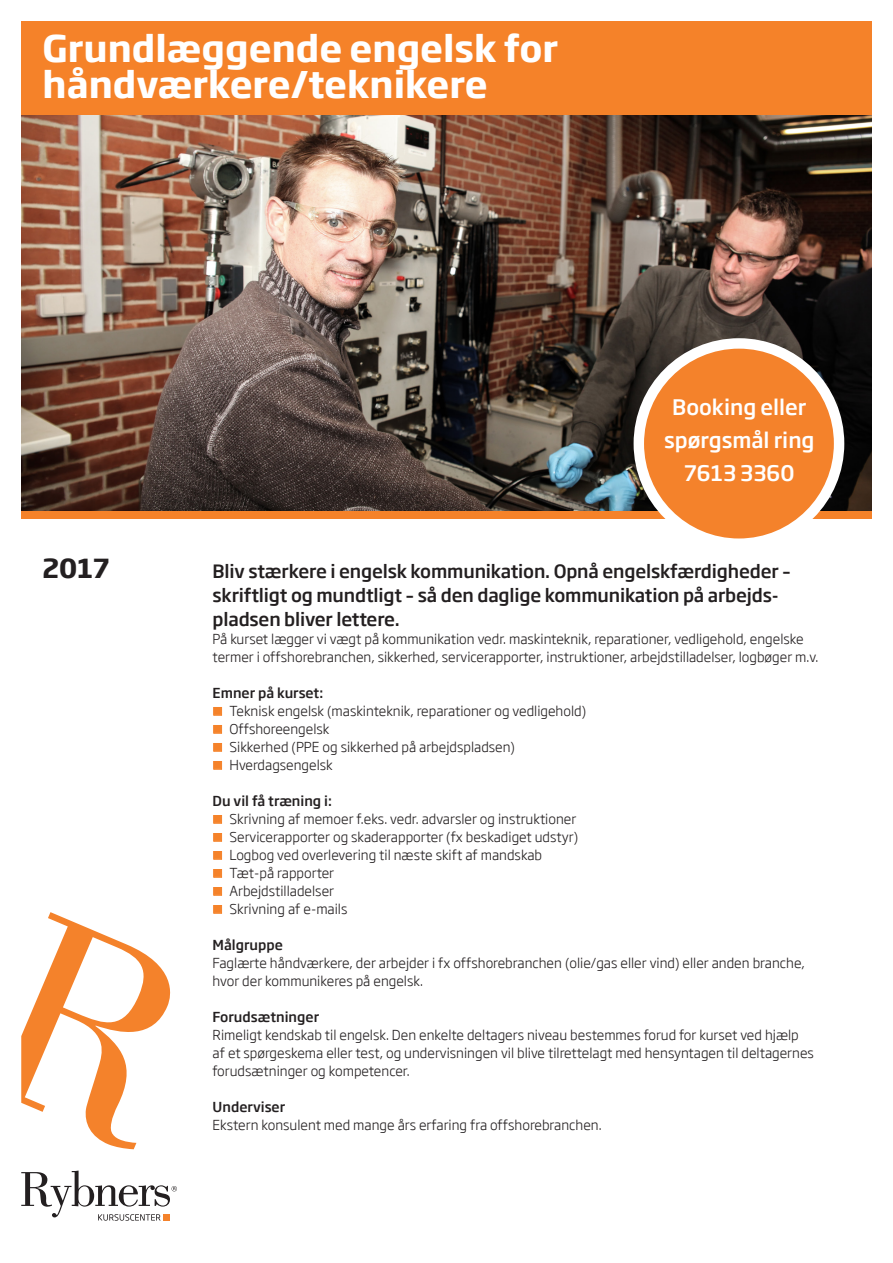
<style>
.page{position:relative;width:893px;height:1263px;background:#fff}
.page>*{position:absolute;margin:0;border:0;box-sizing:border-box;transform-origin:0 0}
.Overskrift_forside_2{font:700 36px/36px "Soho Gothic Std";color:#fff}
.Overskrift_forside_2-2{font:700 25.8px "Soho Gothic Std";color:#231f20}
.Manchet{font:500 21px/33px "Soho Gothic Std";color:#fff;text-align:center}
._02_manchet_2014{font:500 18px/24px "Soho Gothic Std";letter-spacing:-.01em;color:#231f20}
.Brødtekst_2014{font:300 13.5px/18px "Soho Gothic Std";color:#231f20}
._02_rubrik_2014{font:500 13.5px "Soho Gothic Std";color:#231f20}
.Brødtekst_2014-2{font:500 13.5px "Soho Gothic Std";color:#231f20}
.s1{color:#f58229}
</style>
<div class="page">
<svg style="left:21px;top:912px;width:149px;height:237px"></svg>
<div style="left:21px;top:510px;width:851px;height:9px;background:#f58229"></div>
<svg style="left:21px;top:1170px;width:156px;height:50px"></svg>
<img style="left:21px;top:115px;width:851px;height:395px">
<div style="left:21px;top:21px;width:851px;height:94px;background:#f58229"></div>
<div style="left:214px;top:707px;width:8px;height:8px;border:1px solid #f58229"></div>
<div style="left:214px;top:725px;width:8px;height:8px;border:1px solid #f58229"></div>
<div style="left:214px;top:743px;width:8px;height:8px;border:1px solid #f58229"></div>
<div style="left:214px;top:761px;width:8px;height:8px;border:1px solid #f58229"></div>
<div style="left:214px;top:815px;width:8px;height:8px;border:1px solid #f58229"></div>
<div style="left:214px;top:833px;width:8px;height:8px;border:1px solid #f58229"></div>
<div style="left:214px;top:851px;width:8px;height:8px;border:1px solid #f58229"></div>
<div style="left:214px;top:869px;width:8px;height:8px;border:1px solid #f58229"></div>
<div style="left:214px;top:887px;width:8px;height:8px;border:1px solid #f58229"></div>
<div style="left:214px;top:905px;width:8px;height:8px;border:1px solid #f58229"></div>
<div style="left:639px;top:343px;width:200px;height:201px;background:#f4822b;border-radius:50%"></div>
<div style="left:634px;top:338px;width:210px;height:211px;border:10px solid #fff;border-radius:50%"></div>
<p class="Overskrift_forside_2" style="left:43px;top:31px;width:517px">Grundlæggende engelsk for håndværkere/teknikere</p>
<p class="Manchet" style="left:664px;top:391px;width:152px">Booking eller spørgsmål ring<br>7613 3360</p>
<p class="Overskrift_forside_2-2" style="left:43px;top:551px;width:68px">2017</p>
<p class="_02_manchet_2014" style="left:213px;top:559px;width:580px">Bliv stærkere i engelsk kommunikation. Opnå engelskfærdigheder – skriftligt og mundtligt – så den daglige kommunikation på arbejds&shy;pladsen bliver lettere.</p>
<p class="Brødtekst_2014" style="left:213px;top:630px;width:607px">På kurset lægger vi vægt på kommunikation vedr. maskinteknik, reparationer, vedligehold, engelske termer i offshorebranchen, sikkerhed, servicerapporter, instruktioner, arbejdstilladelser, logbøger m.v.</p>
<p class="Brødtekst_2014-2" style="left:213px;top:684px;width:112px">Emner på kurset:</p>
<p class="Brødtekst_2014" style="left:213px;top:702px;width:375px"><span class="s1">■</span> Teknisk engelsk (maskinteknik, reparationer og vedligehold)</p>
<p class="Brødtekst_2014" style="left:213px;top:720px;width:118px"><span class="s1">■</span> Offshoreengelsk</p>
<p class="Brødtekst_2014" style="left:213px;top:738px;width:304px"><span class="s1">■</span> Sikkerhed (PPE og sikkerhed på arbejdspladsen)</p>
<p class="Brødtekst_2014" style="left:213px;top:756px;width:122px"><span class="s1">■</span> Hverdagsengelsk</p>
<p class="_02_rubrik_2014" style="left:213px;top:792px;width:121px">Du vil få træning i:</p>
<p class="Brødtekst_2014" style="left:213px;top:810px;width:365px"><span class="s1">■</span> Skrivning af memoer f.eks. vedr. advarsler og instruktioner</p>
<p class="Brødtekst_2014" style="left:213px;top:828px;width:367px"><span class="s1">■</span> Servicerapporter og skaderapporter (fx beskadiget udstyr)</p>
<p class="Brødtekst_2014" style="left:213px;top:846px;width:331px"><span class="s1">■</span> Logbog ved overlevering til næste skift af mandskab</p>
<p class="Brødtekst_2014" style="left:213px;top:864px;width:123px"><span class="s1">■</span> Tæt-på rapporter</p>
<p class="Brødtekst_2014" style="left:213px;top:882px;width:123px"><span class="s1">■</span> Arbejdstilladelser</p>
<p class="Brødtekst_2014" style="left:213px;top:900px;width:136px"><span class="s1">■</span> Skrivning af e-mails</p>
<p class="_02_rubrik_2014" style="left:213px;top:936px;width:72px">Målgruppe</p>
<p class="Brødtekst_2014" style="left:213px;top:954px;width:594px">Faglærte håndværkere, der arbejder i fx offshorebranchen (olie/gas eller vind) eller anden branche, hvor der kommunikeres på engelsk.</p>
<p class="_02_rubrik_2014" style="left:213px;top:1008px;width:108px">Forudsætninger</p>
<p class="Brødtekst_2014" style="left:213px;top:1026px;width:603px">Rimeligt kendskab til engelsk. Den enkelte deltagers niveau bestemmes forud for kurset ved hjælp af et spørgeskema eller test, og undervisningen vil blive tilrettelagt med hensyntagen til deltagernes forudsætninger og kompetencer.</p>
<p class="_02_rubrik_2014" style="left:213px;top:1098px;width:74px">Underviser</p>
<p class="Brødtekst_2014" style="left:213px;top:1116px;width:390px">Ekstern konsulent med mange års erfaring fra offshorebranchen.</p>
</div>
